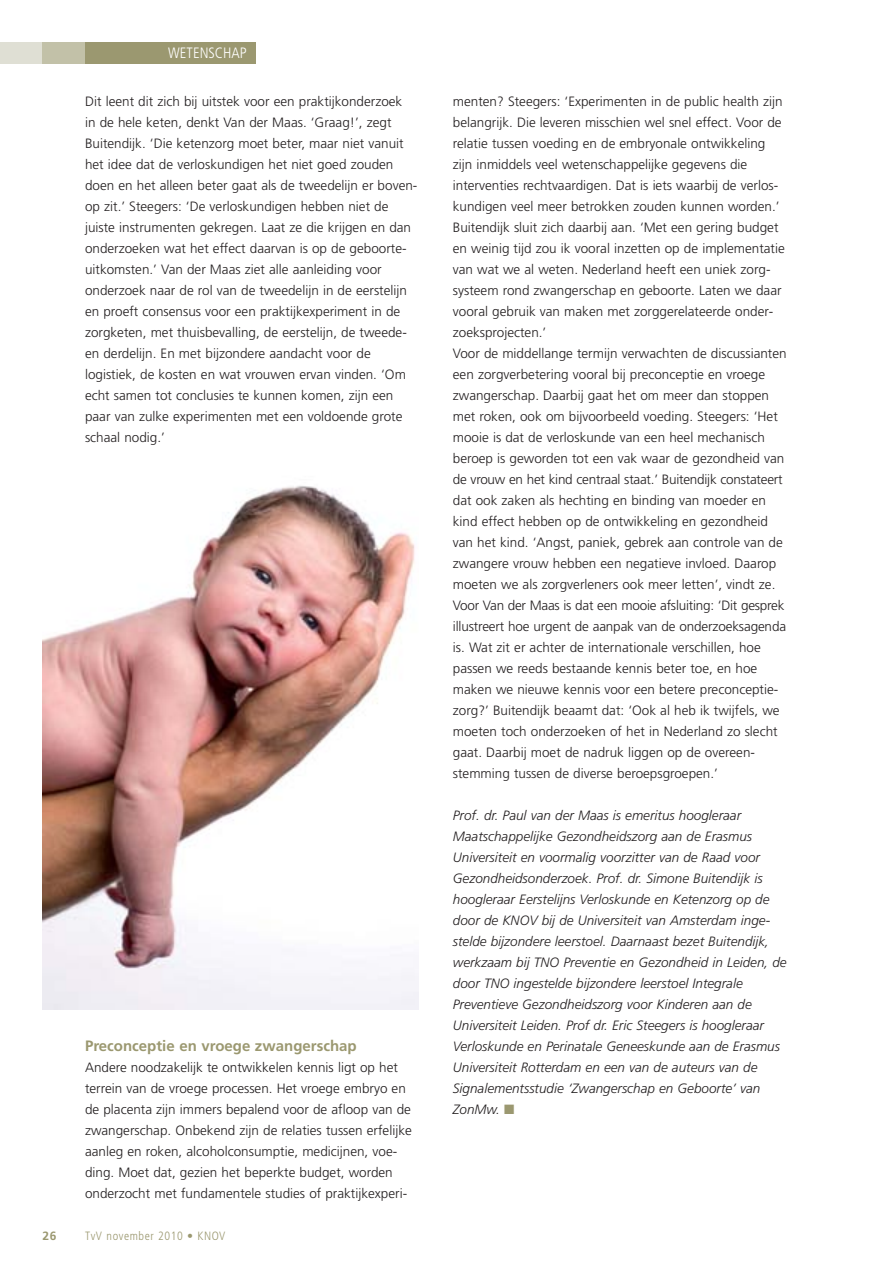
<style>
.page{position:relative;width:893px;height:1263px;background:#fff}
.page>*{position:absolute;margin:0;border:0;box-sizing:border-box;transform-origin:0 0}
.t1{font:700 15px "Frutiger";color:#9b9870}
.t2{font:300 condensed 15px "Frutiger";color:#fff}
.t3{font:300 13.5px/21px "Frutiger";color:#231f20}
.t4{font:italic 300 13.5px/21px "Frutiger";color:#231f20}
.t5{font:300 condensed 12px "Frutiger";letter-spacing:.05em;color:#9b9870}
.t6{font:700 12px "Frutiger";color:#9b9870}
.s1{color:#9b9870}
</style>
<div class="page">
<div style="left:0;top:43px;width:255px;height:21px;background:#9b9870"></div>
<div style="left:0;top:43px;width:43px;height:21px;background:#dfdfd4"></div>
<div style="left:43px;top:43px;width:42px;height:21px;background:#c2c1a8"></div>
<img style="left:43px;top:485px;width:376px;height:524px">
<p class="t2" style="left:168px;top:47px;width:80px">WETENSCHAP</p>
<p class="t3" style="left:85px;top:92px;width:334px">Dit leent dit zich bij uitstek voor een praktijkonderzoek<br>in de hele keten, denkt Van der Maas. ‘Graag!’, zegt Buitendijk. ‘Die ketenzorg moet beter, maar niet vanuit het idee dat de verloskundigen het niet goed zouden doen en het alleen beter gaat als de tweedelijn er boven&shy;op zit.’ Steegers: ‘De verloskundigen hebben niet de juiste instrumenten gekregen. Laat ze die krijgen en dan onderzoeken wat het effect daarvan is op de geboorte&shy;uitkomsten.’ Van der Maas ziet alle aanleiding voor onderzoek naar de rol van de tweedelijn in de eerstelijn en proeft consensus voor een praktijkexperiment in de zorgketen, met thuisbevalling, de eerstelijn, de tweede&shy;en derdelijn. En met bijzondere aandacht voor de logistiek, de kosten en wat vrouwen ervan vinden. ‘Om echt samen tot conclusies te kunnen komen, zijn een paar van zulke experimenten met een voldoende grote schaal nodig.’</p>
<p class="t1" style="left:85px;top:1040px;width:273px">Preconceptie en vroege zwangerschap</p>
<p class="t3" style="left:85px;top:1058px;width:328px">Andere noodzakelijk te ontwikkelen kennis ligt op het terrein van de vroege processen. Het vroege embryo en de placenta zijn immers bepalend voor de afloop van de zwangerschap. Onbekend zijn de relaties tussen erfelijke aanleg en roken, alcoholconsumptie, medicijnen, voe&shy;ding. Moet dat, gezien het beperkte budget, worden onderzocht met fundamentele studies of praktijkexperi-</p>
<p class="t6" style="left:43px;top:1231px;width:16px">26</p>
<p class="t5" style="left:85px;top:1231px;width:142px">TvV november 2010 • KNOV</p>
<p class="t3" style="left:453px;top:92px;width:335px">menten? Steegers: ‘Experimenten in de public health zijn belangrijk. Die leveren misschien wel snel effect. Voor de relatie tussen voeding en de embryonale ontwikkeling zijn inmiddels veel wetenschappelijke gegevens die interventies rechtvaardigen. Dat is iets waarbij de verlos&shy;kundigen veel meer betrokken zouden kunnen worden.’ Buitendijk sluit zich daarbij aan. ‘Met een gering budget en weinig tijd zou ik vooral inzetten op de implementatie van wat we al weten. Nederland heeft een uniek zorg&shy;systeem rond zwangerschap en geboorte. Laten we daar vooral gebruik van maken met zorggerelateerde onder&shy;zoeksprojecten.’<br>Voor de middellange termijn verwachten de discussianten een zorgverbetering vooral bij preconceptie en vroege zwangerschap. Daarbij gaat het om meer dan stoppen met roken, ook om bijvoorbeeld voeding. Steegers: ‘Het mooie is dat de verloskunde van een heel mechanisch beroep is geworden tot een vak waar de gezondheid van de vrouw en het kind centraal staat.’ Buitendijk constateert dat ook zaken als hechting en binding van moeder en kind effect hebben op de ontwikkeling en gezondheid van het kind. ‘Angst, paniek, gebrek aan controle van de zwangere vrouw hebben een negatieve invloed. Daarop moeten we als zorgverleners ook meer letten’, vindt ze.<br>Voor Van der Maas is dat een mooie afsluiting: ‘Dit gesprek illustreert hoe urgent de aanpak van de onderzoeksagenda is. Wat zit er achter de internationale verschillen, hoe passen we reeds bestaande kennis beter toe, en hoe maken we nieuwe kennis voor een betere preconceptie&shy;zorg?’ Buitendijk beaamt dat: ‘Ook al heb ik twijfels, we moeten toch onderzoeken of het in Nederland zo slecht gaat. Daarbij moet de nadruk liggen op de overeen - stemming tussen de diverse beroepsgroepen.’</p>
<p class="t4" style="left:453px;top:806px;width:335px">Prof. dr. Paul van der Maas is emeritus hoogleraar Maatschappelijke Gezondheidszorg aan de Erasmus Universiteit en voormalig voorzitter van de Raad voor Gezondheidsonderzoek. Prof. dr. Simone Buitendijk is hoogleraar Eerstelijns Verloskunde en Ketenzorg op de door de KNOV bij de Universiteit van Amsterdam inge&shy;stelde bijzondere leerstoel. Daarnaast bezet Buitendijk, werkzaam bij TNO Preventie en Gezondheid in Leiden, de door TNO ingestelde bijzondere leerstoel Integrale Preventieve Gezondheidszorg voor Kinderen aan de Universiteit Leiden. Prof dr. Eric Steegers is hoogleraar Verloskunde en Perinatale Geneeskunde aan de Erasmus Universiteit Rotterdam en een van de auteurs van de Signalementsstudie ‘Zwangerschap en Geboorte’ van ZonMw. <span class="s1">■</span></p>
</div>
